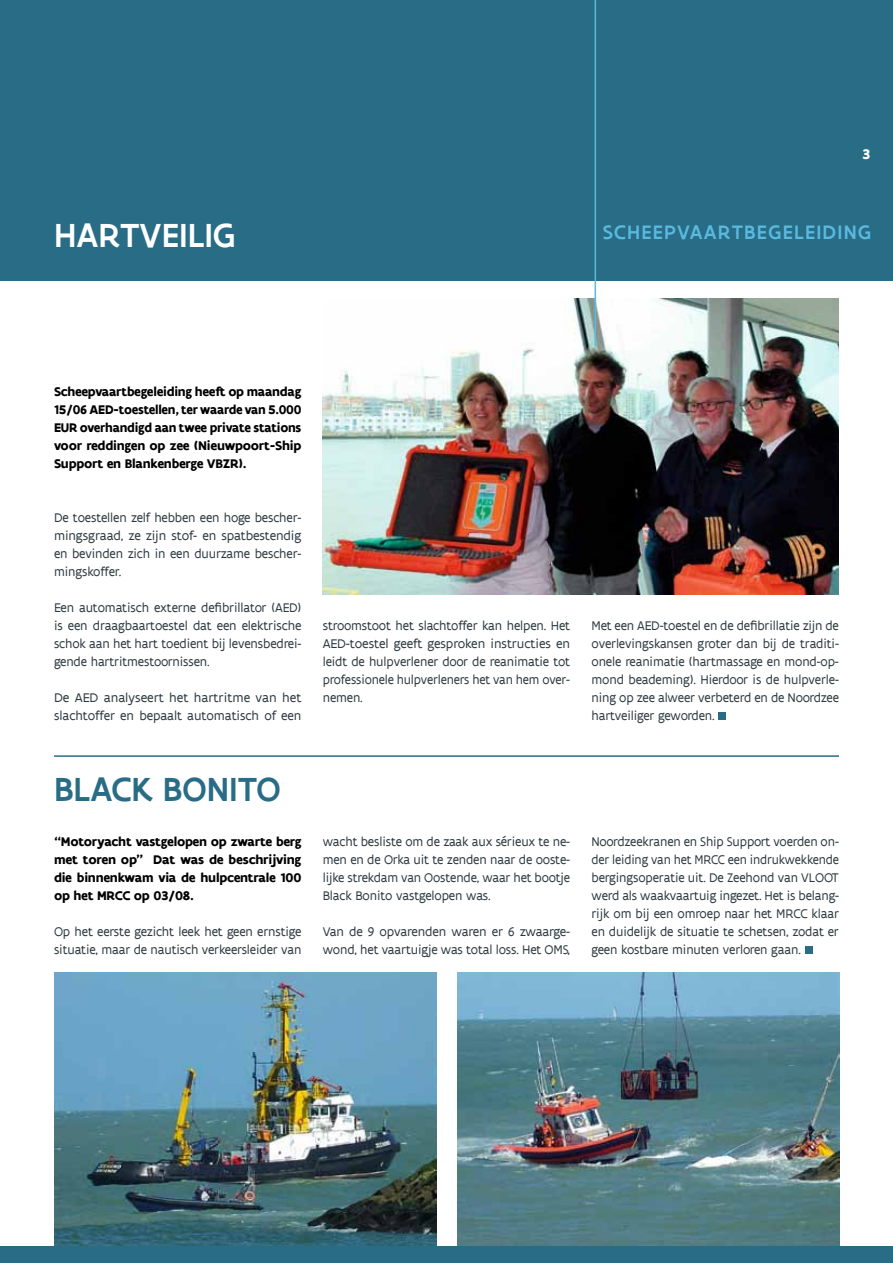
<style>
.page{position:relative;width:893px;height:1263px;background:#fff}
.page>*{position:absolute;margin:0;border:0;box-sizing:border-box;transform-origin:0 0}
.t1{font:500 36px "Flanders Art Sans";color:#286c86}
.t2{font:500 36px "Flanders Art Sans";color:#fff}
.t3{font:500 21px "Flanders Art Sans";letter-spacing:.055em;color:#5ab9df}
.t4{font:700 15px "Flanders Art Sans";color:#fff}
.t5{font:13.5px/18px "Flanders Art Sans";letter-spacing:-.01em;color:#2c393f;text-align:justify}
.t6{font:700 13.5px/18px "Flanders Art Sans";letter-spacing:-.02em;color:#000;text-align:justify}
.t7{font:13.5px/18px "Flanders Art Sans";letter-spacing:-.01em;color:#2c393f;scale:1.04 1}
</style>
<div class="page">
<img style="left:323px;top:298px;width:516px;height:296px">
<hr style="left:54px;top:755px;width:785px;height:2px;background:#286c86">
<img style="left:54px;top:972px;width:383px;height:274px">
<img style="left:457px;top:972px;width:383px;height:274px">
<div style="left:805px;top:946px;width:8px;height:8px;background:#286c86"></div>
<div style="left:0;top:0;width:893px;height:280px;background:#286c86"></div>
<div style="left:0;top:1246px;width:893px;height:17px;background:#286c86"></div>
<hr style="left:595px;top:0;width:1px;height:346px;background:#5ab9df">
<div style="left:718px;top:712px;width:8px;height:8px;background:#286c86"></div>
<p class="t4" style="left:862px;top:145px;width:10px">3</p>
<h1 class="t2" style="left:54px;top:213px;width:183px">HARTVEILIG</h1>
<h2 class="t3" style="left:603px;top:219px;width:269px">SCHEEPVAARTBEGELEIDING</h2>
<p class="t6" style="left:54px;top:383px;width:249px">Scheepvaartbegeleiding heeft op maandag 15/06 AED-toestellen, ter waarde van 5.000<br>EUR</p>
<p class="t6" style="left:54px;top:419px;width:249px;text-indent:26px">overhandigd aan twee private stations voor reddingen op zee (Nieuwpoort-Ship Support en Blankenberge VBZR).</p>
<p class="t5" style="left:54px;top:509px;width:249px">De toestellen zelf hebben een hoge bescher&shy;mingsgraad, ze zijn stof- en spatbestendig en bevinden zich in een duurzame bescher&shy;mingskoffer.</p>
<p class="t5" style="left:54px;top:599px;width:249px">Een automatisch externe defibrillator (AED) is een draagbaartoestel dat een elektrische schok aan het hart toedient bij levensbedrei&shy;gende hartritmestoornissen.</p>
<p class="t7" style="left:54px;top:689px;width:239px">De AED analyseert het hartritme van het slachtoffer en bepaalt automatisch of een</p>
<p class="t5" style="left:323px;top:617px;width:249px">stroomstoot het slachtoffer kan helpen. Het AED-toestel geeft gesproken instructies en leidt de hulpverlener door de reanimatie tot professionele hulpverleners het van hem over&shy;nemen.</p>
<p class="t5" style="left:591px;top:617px;width:249px">Met een AED-toestel en de defibrillatie zijn de overlevingskansen groter dan bij de traditi&shy;onele reanimatie (hartmassage en mond-op&shy;mond beademing). Hierdoor is de hulpverle&shy;ning op zee alweer verbeterd en de Noordzee hartveiliger geworden.</p>
<h1 class="t1" style="left:54px;top:767px;width:228px">BLACK BONITO</h1>
<p class="t6" style="left:54px;top:833px;width:249px">“Motoryacht vastgelopen op zwarte berg met toren op” Dat was de beschrijving die binnenkwam via de hulpcentrale 100 op het MRCC</p>
<p class="t6" style="left:134px;top:887px;width:62px">op 03/08.</p>
<p class="t5" style="left:54px;top:923px;width:249px">Op het eerste gezicht leek het geen ernstige situatie, maar de nautisch verkeersleider van</p>
<p class="t5" style="left:323px;top:833px;width:249px">wacht besliste om de zaak aux sérieux te ne&shy;men en de Orka uit te zenden naar de ooste&shy;lijke strekdam van Oostende, waar het bootje Black Bonito vastgelopen was.</p>
<p class="t5" style="left:323px;top:923px;width:249px">Van de 9 opvarenden waren er 6 zwaarge&shy;wond, het vaartuigje was total loss. Het OMS,</p>
<p class="t5" style="left:591px;top:833px;width:249px">Noordzeekranen en Ship Support voerden on&shy;der leiding van het MRCC een indrukwekkende bergingsoperatie uit. De Zeehond van VLOOT werd als waakvaartuig ingezet. Het is belang&shy;rijk om bij een omroep naar het MRCC klaar en duidelijk de situatie te schetsen, zodat er geen kostbare minuten verloren gaan.</p>
</div>
